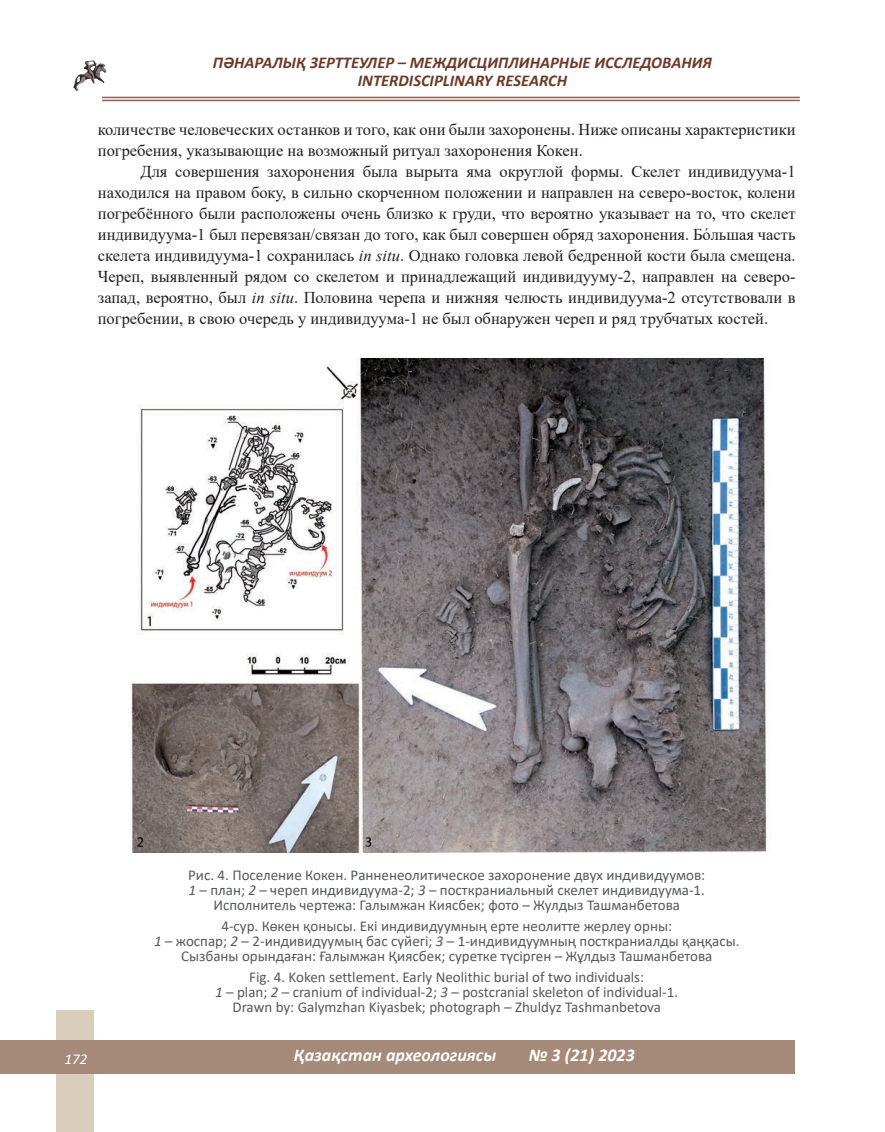
<style>
.page{position:relative;width:885px;height:1132px;background:#fff}
.page>*{position:absolute;margin:0;border:0;box-sizing:border-box;transform-origin:0 0}
.t1{font:italic 700 18px "Calibri";color:#fff}
.t2{font:16.5px/21px "Times New Roman";color:#231f20}
.t3{font:italic 700 16.5px/18px "Calibri";color:#6c3a27;text-align:center}
.t4{font:15px/15px "Calibri";color:#57585a;text-align:center}
.t5{font:italic 15px "Calibri";color:#fff}
.s1{font-style:italic}
</style>
<div class="page">
<img style="left:73px;top:60px;width:34px;height:32px">
<hr style="left:102px;top:97px;width:697px;height:1px;background:#906154">
<hr style="left:102px;top:100px;width:697px;height:1px;background:#906154">
<div style="left:56px;top:1010px;width:38px;height:121px;background:#d9cdbb"></div>
<div style="left:0;top:1040px;width:884px;height:33px;background:#a58979"></div>
<div style="left:795px;top:1022px;width:89px;height:68px;background:#fff"></div>
<img style="left:131px;top:358px;width:636px;height:493px">
<p class="t3" style="left:213px;top:53px;width:500px">ПӘНАРАЛЫҚ ЗЕРТТЕУЛЕР – МЕЖДИСЦИПЛИНАРНЫЕ ИССЛЕДОВАНИЯ<br>INTERDISCIPLINARY RESEARCH</p>
<p class="t2" style="left:98px;top:118px;width:699px">количестве человеческих останков и того, как они были захоронены. Ниже описаны характеристики погребения, указывающие на возможный ритуал захоронения Кокен.</p>
<p class="t2" style="left:98px;top:160px;width:699px;text-align:justify;text-indent:43px">Для совершения захоронения была вырыта яма округлой формы. Скелет индивидуума-1 находился на правом боку, в сильно скорченном положении и направлен на северо-восток, колени погребённого были расположены очень близко к груди, что вероятно указывает на то, что скелет индивидуума-1 был перевязан/связан до того, как был совершен обряд захоронения. Бо́льшая часть скелета индивидуума-1 сохранилась <span class="s1">in situ</span>. Однако головка левой бедренной кости была смещена.<br>Череп, выявленный рядом со скелетом и принадлежащий индивидууму-2, направлен на северо&shy;запад, вероятно, был <span class="s1">in situ</span>. Половина черепа и нижняя челюсть индивидуума-2 отсутствовали в погребении, в свою очередь у индивидуума-1 не был обнаружен череп и ряд трубчатых костей.</p>
<p class="t4" style="left:188px;top:866px;width:518px">Рис. 4. Поселение Кокен. Ранненеолитическое захоронение двух индивидуумов:<br><span class="s1">1</span> – план; <span class="s1">2</span> – череп индивидуума-2; <span class="s1">3</span> – посткраниальный скелет индивидуума-1.<br>Исполнитель чертежа: Галымжан Киясбек; фото – Жулдыз Ташманбетова</p>
<p class="t4" style="left:154px;top:917px;width:587px">4-сур. Көкен қонысы. Екі индивидуумның ерте неолитте жерлеу орны:<br><span class="s1">1</span> – жоспар; <span class="s1">2</span> – 2-индивидуумың бас сүйегі; <span class="s1">3</span> – 1-индивидуумның посткраниалды қаңқасы.<br>Сызбаны орындаған: Ғалымжан Қиясбек; суретке түсірген – Жұлдыз Ташманбетова</p>
<p class="t4" style="left:215px;top:968px;width:464px">Fig. 4. Koken settlement. Early Neolithic burial of two individuals:<br><span class="s1">1</span> – plan; <span class="s1">2</span> – cranium of individual-2; <span class="s1">3</span> – postcranial skeleton of individual-1.<br>Drawn by: Galymzhan Kiyasbek; photograph – Zhuldyz Tashmanbetova</p>
<p class="t5" style="left:64px;top:1048px;width:24px">172</p>
<p class="t1" style="left:294px;top:1042px;width:204px">Қазақстан археологиясы</p>
<p class="t1" style="left:528px;top:1042px;width:108px">№ 3 (21) 2023</p>
</div>
